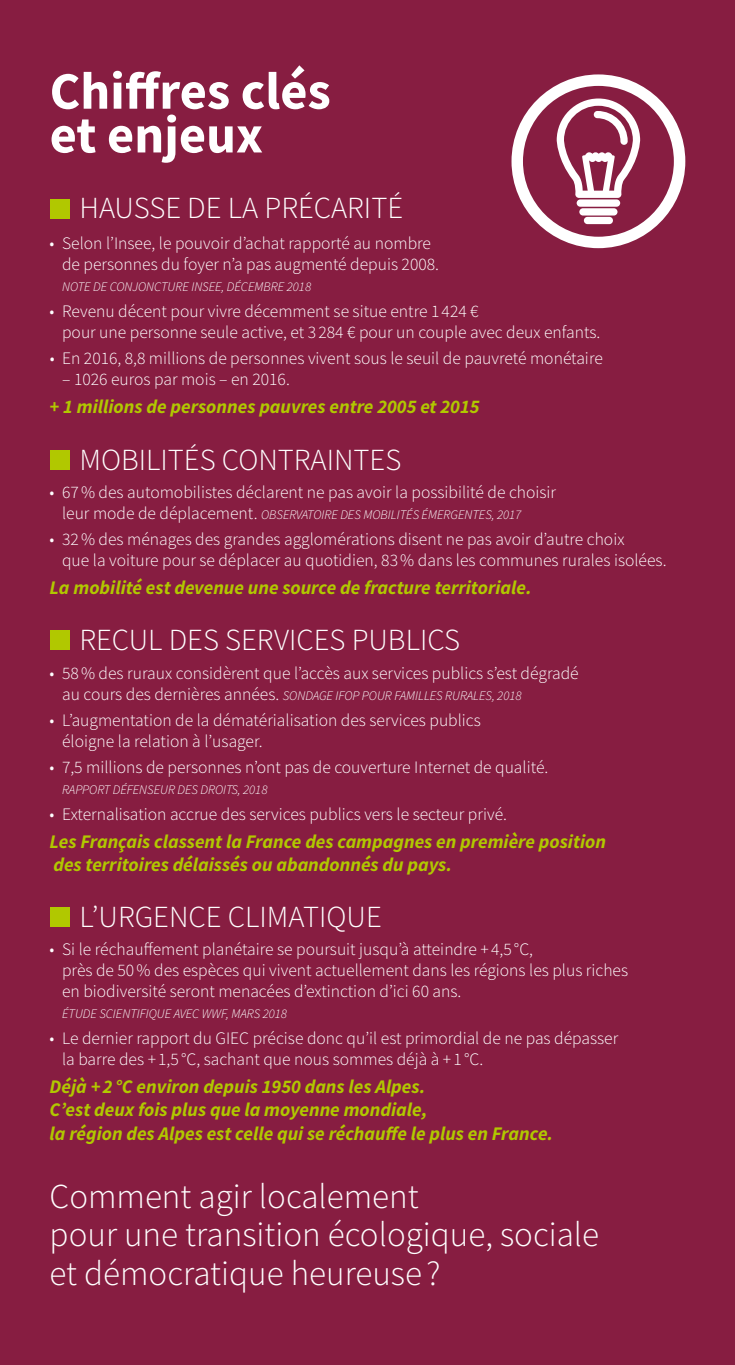
<style>
.page{position:relative;width:735px;height:1365px;background:#fff}
.page>*{position:absolute;margin:0;border:0;box-sizing:border-box;transform-origin:0 0}
.t1{font:700 52.5px/43.8px "Source Sans Pro";color:#fff}
.t2{font:300 35px/38.5px "Source Sans Pro";color:#fff}
.t3{font:300 30.62px "Source Sans Pro";color:#fff}
.t4{font:italic 700 19.25px/23.1px "Source Sans Pro";color:#b1c800}
.t5{font:300 17.5px/21px "Source Sans Pro";color:#fff}
.t6{font:italic 300 13.12px "Source Sans Pro";color:#fff}
.s1{font-style:normal;font-size:17.5px}
</style>
<div class="page">
<div style="left:0;top:0;width:734px;height:1364px;background:#871d41"></div>
<div style="left:50px;top:198px;width:19px;height:20px;background:#b1c800"></div>
<div style="left:50px;top:449px;width:19px;height:20px;background:#b1c800"></div>
<div style="left:50px;top:630px;width:19px;height:20px;background:#b1c800"></div>
<div style="left:50px;top:906px;width:19px;height:20px;background:#b1c800"></div>
<svg style="left:511px;top:74px;width:174px;height:174px"></svg>
<h1 class="t1" style="left:50px;top:69px;width:282px">Chiffres clés et enjeux</h1>
<h3 class="t3" style="left:79px;top:189px;width:325px">HAUSSE DE LA PRÉCARITÉ</h3>
<p class="t5" style="left:62px;top:233px;width:378px;text-indent:-12px">• Selon l’Insee, le pouvoir d’achat rapporté au nombre de personnes du foyer n’a pas augmenté depuis 2008.</p>
<p class="t6" style="left:62px;top:279px;width:250px">NOTE DE CONJONCTURE INSEE, DÉCEMBRE 2018</p>
<p class="t5" style="left:62px;top:301px;width:539px;text-indent:-12px">• Revenu décent pour vivre décemment se situe entre 1 424 €<br>pour une personne seule active, et 3 284 € pour un couple avec deux enfants.</p>
<p class="t5" style="left:50px;top:348px;width:554px">• En 2016, 8,8 millions de personnes vivent sous le seuil de pauvreté monétaire</p>
<p class="t5" style="left:62px;top:369px;width:229px">– 1026 euros par mois – en 2016.</p>
<p class="t4" style="left:50px;top:395px;width:431px">+ 1 millions de personnes pauvres entre 2005 et 2015</p>
<h3 class="t3" style="left:79px;top:440px;width:323px">MOBILITÉS CONTRAINTES</h3>
<p class="t5" style="left:50px;top:481px;width:507px">• 67% des automobilistes déclarent ne pas avoir la possibilité de choisir</p>
<p class="t6" style="left:62px;top:506px;width:460px"><span class="s1">leur mode de déplacement.</span> OBSERVATOIRE DES MOBILITÉS ÉMERGENTES, 2017</p>
<p class="t5" style="left:62px;top:528px;width:605px;text-indent:-12px">• 32% des ménages des grandes agglomérations disent ne pas avoir d’autre choix<br>que la voiture pour se déplacer au quotidien, 83% dans les communes rurales isolées.</p>
<p class="t4" style="left:50px;top:575px;width:483px">La mobilité est devenue une source de fracture territoriale.</p>
<h3 class="t3" style="left:79px;top:621px;width:382px">RECUL DES SERVICES PUBLICS</h3>
<p class="t5" style="left:50px;top:662px;width:530px">• 58% des ruraux considèrent que l’accès aux services publics s’est dégradé</p>
<p class="t6" style="left:62px;top:687px;width:460px"><span class="s1">au cours des dernières années.</span> SONDAGE IFOP POUR FAMILLES RURALES, 2018</p>
<p class="t5" style="left:62px;top:709px;width:420px;text-indent:-12px">• L’augmentation de la dématérialisation des services publics éloigne la relation à l’usager.</p>
<p class="t5" style="left:50px;top:756px;width:500px">• 7,5 millions de personnes n’ont pas de couverture Internet de qualité.</p>
<p class="t6" style="left:62px;top:781px;width:207px">RAPPORT DÉFENSEUR DES DROITS, 2018</p>
<p class="t5" style="left:50px;top:803px;width:458px">• Externalisation accrue des services publics vers le secteur privé.</p>
<p class="t4" style="left:50px;top:829px;width:557px">Les Français classent la France des campagnes en première position des territoires délaissés ou abandonnés du pays.</p>
<h3 class="t3" style="left:79px;top:897px;width:304px">L’URGENCE CLIMATIQUE</h3>
<p class="t5" style="left:62px;top:938px;width:567px;text-indent:-12px">• Si le réchauffement planétaire se poursuit jusqu’à atteindre + 4,5 °C,<br>près de 50% des espèces qui vivent actuellement dans les régions les plus riches en biodiversité seront menacées d’extinction d’ici 60 ans.</p>
<p class="t6" style="left:62px;top:1005px;width:226px">ÉTUDE SCIENTIFIQUE AVEC WWF, MARS 2018</p>
<p class="t5" style="left:62px;top:1027px;width:557px;text-indent:-12px">• Le dernier rapport du GIEC précise donc qu’il est primordial de ne pas dépasser la barre des + 1,5 °C, sachant que nous sommes déjà à + 1 °C.</p>
<p class="t4" style="left:50px;top:1074px;width:504px">Déjà +2°C environ depuis 1950 dans les Alpes.<br>C’est deux fois plus que la moyenne mondiale,<br>la région des Alpes est celle qui se réchauffe le plus en France.</p>
<h2 class="t2" style="left:50px;top:1176px;width:550px">Comment agir localement<br>pour une transition écologique, sociale et démocratique heureuse ?</h2>
</div>
